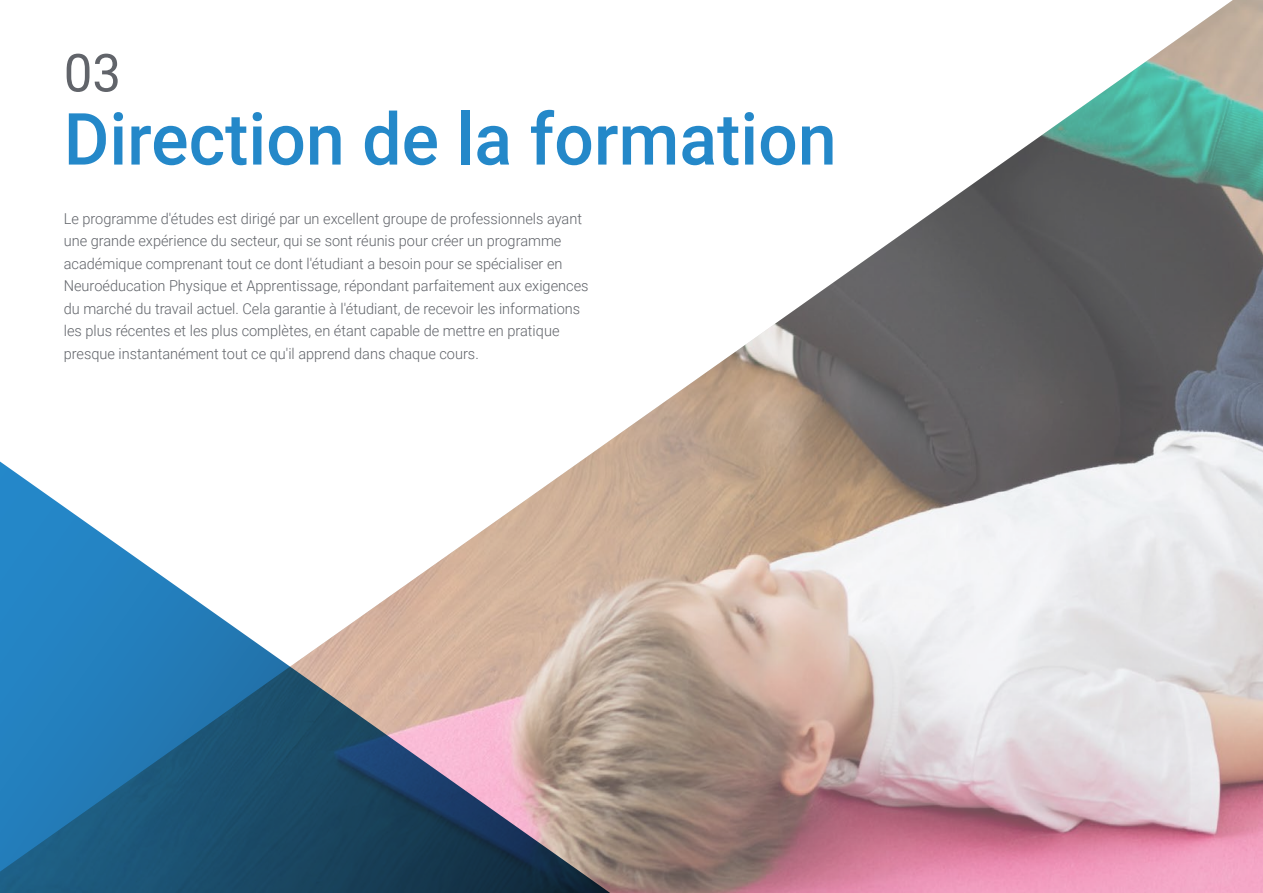
<style>
.page{position:relative;width:1263px;height:893px;background:#fff}
.page>*{position:absolute;margin:0;border:0;box-sizing:border-box;transform-origin:0 0}
.t1{font:500 72px "Roboto";color:#2488c9}
.t2{font:52.5px "Roboto";color:#61646a}
.t3{font:300 15px/22.5px "Roboto";color:#61646a}
</style>
<div class="page">
<img style="left:602px;top:0;width:661px;height:893px">
<svg style="left:0;top:446px;width:640px;height:447px"></svg>
<h2 class="t2" style="left:64px;top:36px;width:59px">03</h2>
<h1 class="t1" style="left:64px;top:89px;width:774px">Direction de la formation</h1>
<p class="t3" style="left:64px;top:207px;width:526px">Le programme d'études est dirigé par un excellent groupe de professionnels ayant une grande expérience du secteur, qui se sont réunis pour créer un programme académique comprenant tout ce dont l'étudiant a besoin pour se spécialiser en Neuroéducation Physique et Apprentissage, répondant parfaitement aux exigences du marché du travail actuel. Cela garantie à l'étudiant, de recevoir les informations les plus récentes et les plus complètes, en étant capable de mettre en pratique presque instantanément tout ce qu'il apprend dans chaque cours.</p>
</div>
